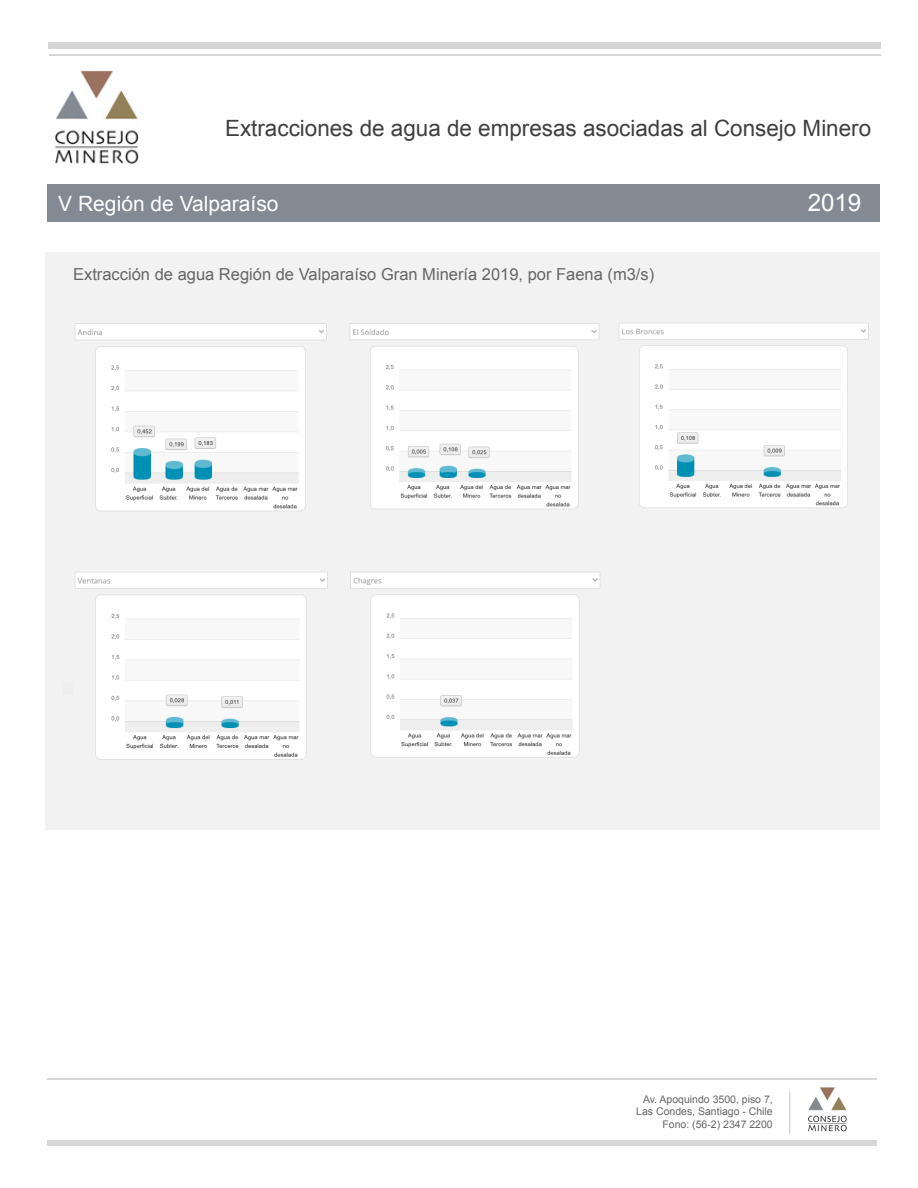
<style>
.page{position:relative;width:918px;height:1188px;background:#fff}
.page>*{position:absolute;margin:0;border:0;box-sizing:border-box;transform-origin:0 0}
.t1{font:24.15px "Arial";color:#fff}
.t2{font:22.5px "Arial";color:#3f3f3f}
.t3{font:21px "Arial";color:#fff}
.t4{font:16.5px "Arial";color:#666}
.t5{font:10.5px/12.6px "Arial";color:#666;text-align:right}
</style>
<div class="page">
<img style="left:808px;top:1087px;width:39px;height:45px">
<img style="left:55px;top:70px;width:84px;height:94px">
<div style="left:48px;top:43px;width:832px;height:6px;background:#d6d6d6"></div>
<hr style="left:49px;top:55px;width:831px;height:1px;background:#d6d6d6">
<div style="left:48px;top:184px;width:832px;height:37px;background:#838a93"></div>
<div style="left:46px;top:252px;width:834px;height:578px;background:#f2f2f2"></div>
<hr style="left:47px;top:1079px;width:830px;height:1px;background:#d6d6d6">
<div style="left:47px;top:1140px;width:830px;height:6px;background:#d6d6d6"></div>
<hr style="left:789px;top:1091px;width:1px;height:43px;background:#d6d6d6">
<div style="left:63px;top:684px;width:168px;height:11px;background:#eee"></div>
<img style="left:350px;top:323px;width:249px;height:186px">
<img style="left:619px;top:323px;width:250px;height:185px">
<img style="left:75px;top:572px;width:253px;height:188px">
<img style="left:350px;top:572px;width:250px;height:186px">
<img style="left:75px;top:323px;width:252px;height:188px">
<h2 class="t2" style="left:225px;top:114px;width:648px">Extracciones de agua de empresas asociadas al Consejo Minero</h2>
<h3 class="t3" style="left:58px;top:190px;width:222px">V Región de Valparaíso</h3>
<h1 class="t1" style="left:808px;top:187px;width:55px">2019</h1>
<h3 class="t4" style="left:73px;top:263px;width:583px">Extracción de agua Región de Valparaíso Gran Minería 2019, por Faena (m3/s)</h3>
<p class="t5" style="left:636px;top:1093px;width:138px">Av. Apoquindo 3500, piso 7,<br>Las Condes, Santiago - Chile<br>Fono: (56-2) 2347 2200</p>
</div>
